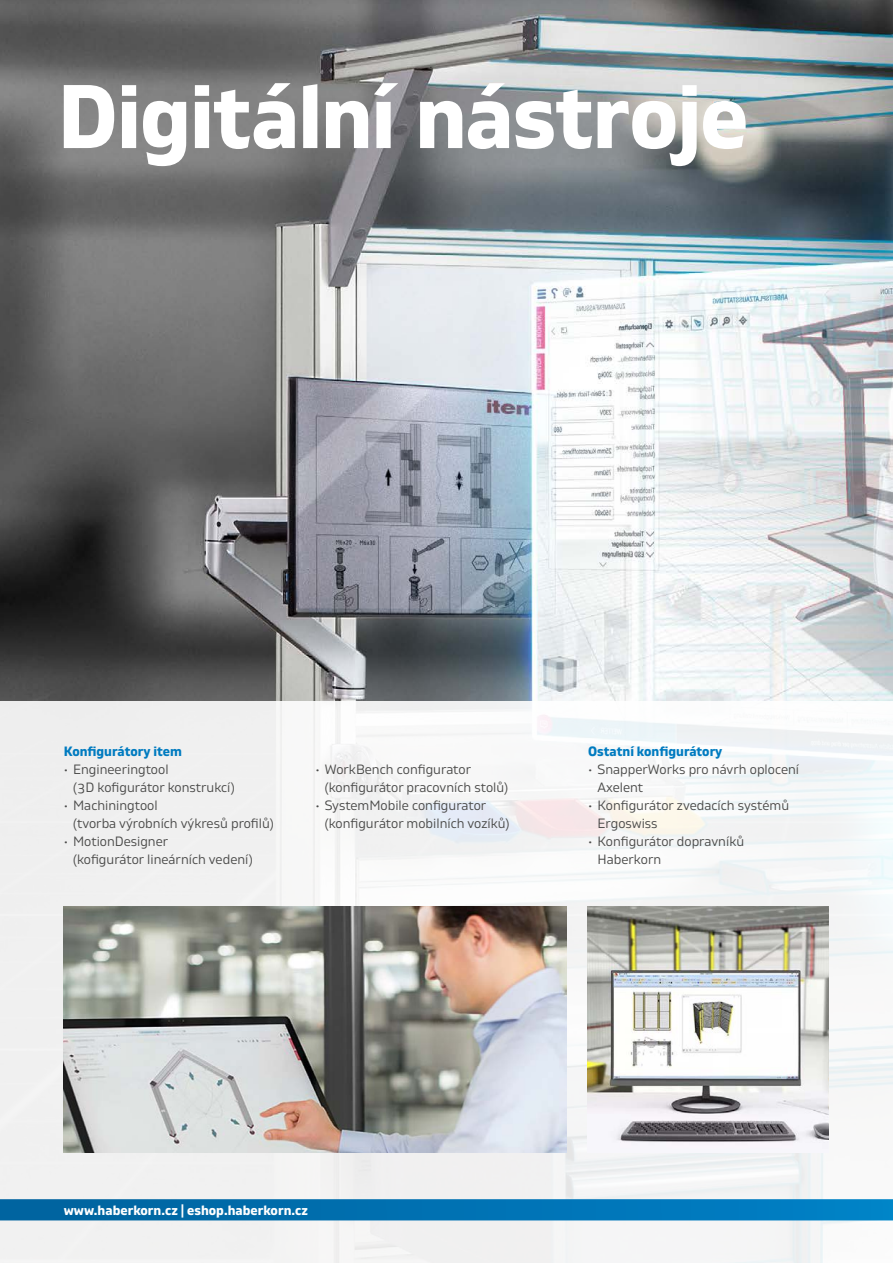
<style>
.page{position:relative;width:893px;height:1263px;background:#fff}
.page>*{position:absolute;margin:0;border:0;box-sizing:border-box;transform-origin:0 0}
._00-Titelseite_Headline{font:700 90px "Gilam";letter-spacing:-.015em;color:#fff}
.t1{font:13.5px/18px "Gilam";color:#4a4a49}
.t2{font:700 13.5px "Gilam";color:#007bc0}
.t3{font:700 13.5px "Gilam";color:#fff}
</style>
<div class="page">
<img style="left:0;top:0;width:893px;height:702px">
<div style="left:0;top:702px;width:893px;height:561px;background:#f2f3f4"></div>
<img style="left:587px;top:906px;width:241px;height:236px">
<img style="left:64px;top:906px;width:503px;height:246px">
<div style="left:0;top:1199px;width:893px;height:21px;background:linear-gradient(to right,#00629e,#0081c7)"></div>
<p class="_00-Titelseite_Headline" style="left:57px;top:50px;width:693px">Digitální nástroje</p>
<p class="t2" style="left:64px;top:741px;width:120px">Konfigurátory item</p>
<p class="t1" style="left:73px;top:760px;width:163px;text-indent:-9px">• Engineeringtool<br>(3D kofigurátor konstrukcí)</p>
<p class="t1" style="left:73px;top:796px;width:202px;text-indent:-9px">• Machiningtool<br>(tvorba výrobních výkresů profilů)</p>
<p class="t1" style="left:73px;top:832px;width:181px;text-indent:-9px">• MotionDesigner<br>(kofigurátor lineárních vedení)</p>
<p class="t1" style="left:325px;top:760px;width:185px;text-indent:-9px">• WorkBench configurator (konfigurátor pracovních stolů)</p>
<p class="t1" style="left:325px;top:796px;width:186px;text-indent:-9px">• SystemMobile configurator (konfigurátor mobilních vozíků)</p>
<p class="t2" style="left:588px;top:741px;width:136px">Ostatní konfigurátory</p>
<p class="t1" style="left:598px;top:760px;width:203px;text-indent:-9px">• SnapperWorks pro návrh oplocení<br>Axelent</p>
<p class="t1" style="left:598px;top:796px;width:193px;text-indent:-9px">• Konfigurátor zvedacích systémů<br>Ergoswiss</p>
<p class="t1" style="left:598px;top:832px;width:148px;text-indent:-9px">• Konfigurátor dopravníků<br>Haberkorn</p>
<p class="t3" style="left:64px;top:1200px;width:246px">www.haberkorn.cz | eshop.haberkorn.cz</p>
</div>
